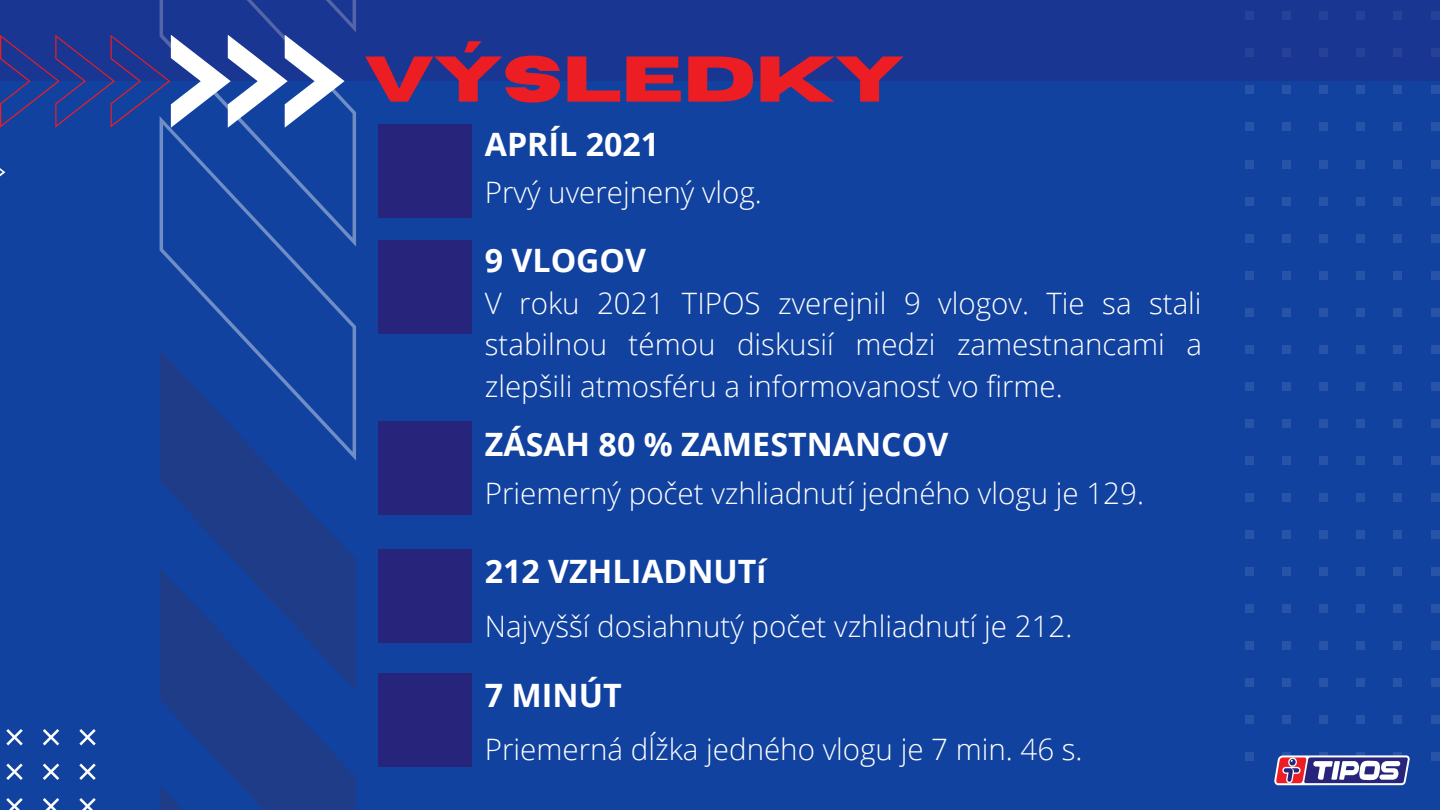
<style>
.page{position:relative;width:1440px;height:810px;background:#1142a0}
.page>*{position:absolute;margin:0;border:0;box-sizing:border-box;transform-origin:0 0}
.t1{font:700 64.4px "Horizon";color:#ed1d24}
.t2{font:700 32.2px "Open Sans";color:#fff}
.t3{font:300 29.5px/41.2px "Open Sans";color:#fff;text-align:justify}
</style>
<div class="page">
<div style="left:1245px;top:86px;width:9px;height:8px;background:#2753a8"></div>
<div style="left:1245px;top:123px;width:9px;height:8px;background:#2753a8"></div>
<div style="left:1245px;top:160px;width:9px;height:8px;background:#2753a8"></div>
<div style="left:1245px;top:197px;width:9px;height:8px;background:#2753a8"></div>
<div style="left:1245px;top:234px;width:9px;height:8px;background:#2753a8"></div>
<div style="left:1245px;top:271px;width:9px;height:8px;background:#2753a8"></div>
<div style="left:1245px;top:308px;width:9px;height:8px;background:#2753a8"></div>
<div style="left:1245px;top:345px;width:9px;height:8px;background:#2753a8"></div>
<div style="left:1245px;top:382px;width:9px;height:9px;background:#2753a8"></div>
<div style="left:1245px;top:419px;width:9px;height:9px;background:#2753a8"></div>
<div style="left:1245px;top:456px;width:9px;height:9px;background:#2753a8"></div>
<div style="left:1245px;top:493px;width:9px;height:9px;background:#2753a8"></div>
<div style="left:1245px;top:530px;width:9px;height:9px;background:#2753a8"></div>
<div style="left:1245px;top:567px;width:9px;height:9px;background:#2753a8"></div>
<div style="left:1245px;top:605px;width:9px;height:8px;background:#2753a8"></div>
<div style="left:1245px;top:642px;width:9px;height:8px;background:#2753a8"></div>
<div style="left:1245px;top:679px;width:9px;height:8px;background:#2753a8"></div>
<div style="left:1245px;top:716px;width:9px;height:8px;background:#2753a8"></div>
<div style="left:1245px;top:752px;width:9px;height:9px;background:#2753a8"></div>
<div style="left:1282px;top:86px;width:9px;height:8px;background:#2753a8"></div>
<div style="left:1282px;top:123px;width:9px;height:8px;background:#2753a8"></div>
<div style="left:1282px;top:160px;width:9px;height:8px;background:#2753a8"></div>
<div style="left:1282px;top:197px;width:9px;height:8px;background:#2753a8"></div>
<div style="left:1282px;top:234px;width:9px;height:8px;background:#2753a8"></div>
<div style="left:1282px;top:271px;width:9px;height:8px;background:#2753a8"></div>
<div style="left:1282px;top:308px;width:9px;height:8px;background:#2753a8"></div>
<div style="left:1282px;top:345px;width:9px;height:8px;background:#2753a8"></div>
<div style="left:1282px;top:382px;width:9px;height:9px;background:#2753a8"></div>
<div style="left:1282px;top:419px;width:9px;height:9px;background:#2753a8"></div>
<div style="left:1282px;top:456px;width:9px;height:9px;background:#2753a8"></div>
<div style="left:1282px;top:493px;width:9px;height:9px;background:#2753a8"></div>
<div style="left:1282px;top:530px;width:9px;height:9px;background:#2753a8"></div>
<div style="left:1282px;top:567px;width:9px;height:9px;background:#2753a8"></div>
<div style="left:1282px;top:605px;width:9px;height:8px;background:#2753a8"></div>
<div style="left:1282px;top:642px;width:9px;height:8px;background:#2753a8"></div>
<div style="left:1282px;top:679px;width:9px;height:8px;background:#2753a8"></div>
<div style="left:1282px;top:716px;width:9px;height:8px;background:#2753a8"></div>
<div style="left:1282px;top:752px;width:9px;height:9px;background:#2753a8"></div>
<div style="left:1320px;top:86px;width:8px;height:8px;background:#2753a8"></div>
<div style="left:1320px;top:123px;width:8px;height:8px;background:#2753a8"></div>
<div style="left:1320px;top:160px;width:8px;height:8px;background:#2753a8"></div>
<div style="left:1320px;top:197px;width:8px;height:8px;background:#2753a8"></div>
<div style="left:1320px;top:234px;width:8px;height:8px;background:#2753a8"></div>
<div style="left:1320px;top:271px;width:8px;height:8px;background:#2753a8"></div>
<div style="left:1320px;top:308px;width:8px;height:8px;background:#2753a8"></div>
<div style="left:1320px;top:345px;width:8px;height:8px;background:#2753a8"></div>
<div style="left:1320px;top:382px;width:8px;height:9px;background:#2753a8"></div>
<div style="left:1320px;top:419px;width:8px;height:9px;background:#2753a8"></div>
<div style="left:1320px;top:456px;width:8px;height:9px;background:#2753a8"></div>
<div style="left:1320px;top:493px;width:8px;height:9px;background:#2753a8"></div>
<div style="left:1320px;top:530px;width:8px;height:9px;background:#2753a8"></div>
<div style="left:1320px;top:567px;width:8px;height:9px;background:#2753a8"></div>
<div style="left:1320px;top:605px;width:8px;height:8px;background:#2753a8"></div>
<div style="left:1320px;top:642px;width:8px;height:8px;background:#2753a8"></div>
<div style="left:1320px;top:679px;width:8px;height:8px;background:#2753a8"></div>
<div style="left:1320px;top:716px;width:8px;height:8px;background:#2753a8"></div>
<div style="left:1320px;top:752px;width:8px;height:9px;background:#2753a8"></div>
<div style="left:1357px;top:86px;width:8px;height:8px;background:#2753a8"></div>
<div style="left:1357px;top:123px;width:8px;height:8px;background:#2753a8"></div>
<div style="left:1357px;top:160px;width:8px;height:8px;background:#2753a8"></div>
<div style="left:1357px;top:197px;width:8px;height:8px;background:#2753a8"></div>
<div style="left:1357px;top:234px;width:8px;height:8px;background:#2753a8"></div>
<div style="left:1357px;top:271px;width:8px;height:8px;background:#2753a8"></div>
<div style="left:1357px;top:308px;width:8px;height:8px;background:#2753a8"></div>
<div style="left:1357px;top:345px;width:8px;height:8px;background:#2753a8"></div>
<div style="left:1357px;top:382px;width:8px;height:9px;background:#2753a8"></div>
<div style="left:1357px;top:419px;width:8px;height:9px;background:#2753a8"></div>
<div style="left:1357px;top:456px;width:8px;height:9px;background:#2753a8"></div>
<div style="left:1357px;top:493px;width:8px;height:9px;background:#2753a8"></div>
<div style="left:1357px;top:530px;width:8px;height:9px;background:#2753a8"></div>
<div style="left:1357px;top:567px;width:8px;height:9px;background:#2753a8"></div>
<div style="left:1357px;top:605px;width:8px;height:8px;background:#2753a8"></div>
<div style="left:1357px;top:642px;width:8px;height:8px;background:#2753a8"></div>
<div style="left:1357px;top:679px;width:8px;height:8px;background:#2753a8"></div>
<div style="left:1357px;top:716px;width:8px;height:8px;background:#2753a8"></div>
<div style="left:1357px;top:752px;width:8px;height:9px;background:#2753a8"></div>
<div style="left:1394px;top:86px;width:8px;height:8px;background:#2753a8"></div>
<div style="left:1394px;top:123px;width:8px;height:8px;background:#2753a8"></div>
<div style="left:1394px;top:160px;width:8px;height:8px;background:#2753a8"></div>
<div style="left:1394px;top:197px;width:8px;height:8px;background:#2753a8"></div>
<div style="left:1394px;top:234px;width:8px;height:8px;background:#2753a8"></div>
<div style="left:1394px;top:271px;width:8px;height:8px;background:#2753a8"></div>
<div style="left:1394px;top:308px;width:8px;height:8px;background:#2753a8"></div>
<div style="left:1394px;top:345px;width:8px;height:8px;background:#2753a8"></div>
<div style="left:1394px;top:382px;width:8px;height:9px;background:#2753a8"></div>
<div style="left:1394px;top:419px;width:8px;height:9px;background:#2753a8"></div>
<div style="left:1394px;top:456px;width:8px;height:9px;background:#2753a8"></div>
<div style="left:1394px;top:493px;width:8px;height:9px;background:#2753a8"></div>
<div style="left:1394px;top:530px;width:8px;height:9px;background:#2753a8"></div>
<div style="left:1394px;top:567px;width:8px;height:9px;background:#2753a8"></div>
<div style="left:1394px;top:605px;width:8px;height:8px;background:#2753a8"></div>
<div style="left:1394px;top:642px;width:8px;height:8px;background:#2753a8"></div>
<div style="left:1394px;top:679px;width:8px;height:8px;background:#2753a8"></div>
<div style="left:1394px;top:716px;width:8px;height:8px;background:#2753a8"></div>
<div style="left:1394px;top:752px;width:8px;height:9px;background:#2753a8"></div>
<div style="left:1431px;top:86px;width:8px;height:8px;background:#2753a8"></div>
<div style="left:1431px;top:123px;width:8px;height:8px;background:#2753a8"></div>
<div style="left:1431px;top:160px;width:8px;height:8px;background:#2753a8"></div>
<div style="left:1431px;top:197px;width:8px;height:8px;background:#2753a8"></div>
<div style="left:1431px;top:234px;width:8px;height:8px;background:#2753a8"></div>
<div style="left:1431px;top:271px;width:8px;height:8px;background:#2753a8"></div>
<div style="left:1431px;top:308px;width:8px;height:8px;background:#2753a8"></div>
<div style="left:1431px;top:345px;width:8px;height:8px;background:#2753a8"></div>
<div style="left:1431px;top:382px;width:8px;height:9px;background:#2753a8"></div>
<div style="left:1431px;top:419px;width:8px;height:9px;background:#2753a8"></div>
<div style="left:1431px;top:456px;width:8px;height:9px;background:#2753a8"></div>
<div style="left:1431px;top:493px;width:8px;height:9px;background:#2753a8"></div>
<div style="left:1431px;top:530px;width:8px;height:9px;background:#2753a8"></div>
<div style="left:1431px;top:567px;width:8px;height:9px;background:#2753a8"></div>
<div style="left:1431px;top:605px;width:8px;height:8px;background:#2753a8"></div>
<div style="left:1431px;top:642px;width:8px;height:8px;background:#2753a8"></div>
<div style="left:1431px;top:679px;width:8px;height:8px;background:#2753a8"></div>
<div style="left:1431px;top:716px;width:8px;height:8px;background:#2753a8"></div>
<div style="left:1431px;top:752px;width:8px;height:9px;background:#2753a8"></div>
<svg style="left:6px;top:729px;width:90px;height:81px"></svg>
<div style="left:378px;top:124px;width:94px;height:93px;background:#26247b"></div>
<div style="left:378px;top:240px;width:94px;height:94px;background:#26247b"></div>
<div style="left:378px;top:421px;width:94px;height:94px;background:#26247b"></div>
<svg style="left:160px;top:100px;width:196px;height:249px"></svg>
<div style="left:0;top:0;width:1440px;height:81px;background:#183692"></div>
<div style="left:378px;top:549px;width:94px;height:94px;background:#26247b"></div>
<div style="left:378px;top:673px;width:94px;height:94px;background:#26247b"></div>
<svg style="left:1274px;top:755px;width:136px;height:30px;background:#9a85ad"></svg>
<svg style="left:0;top:35px;width:345px;height:204px"></svg>
<svg style="left:160px;top:349px;width:196px;height:461px;fill:#1f3c88"></svg>
<p class="t1" style="left:365px;top:48px;width:541px">VÝSLEDKY</p>
<p class="t2" style="left:485px;top:122px;width:176px">APRÍL 2021</p>
<p class="t3" style="left:485px;top:171px;width:279px">Prvý uverejnený vlog.</p>
<p class="t2" style="left:485px;top:237px;width:163px">9 VLOGOV</p>
<p class="t3" style="left:485px;top:282px;width:719px">V roku 2021 TIPOS zverejnil 9 vlogov. Tie sa stali stabilnou témou diskusií medzi zamestnancami a zlepšili atmosféru a informovanosť vo firme.</p>
<p class="t2" style="left:485px;top:422px;width:465px">ZÁSAH 80 % ZAMESTNANCOV</p>
<p class="t3" style="left:485px;top:472px;width:661px">Priemerný počet vzhliadnutí jedného vlogu je 129.</p>
<p class="t2" style="left:485px;top:548px;width:283px">212 VZHLIADNUTí</p>
<p class="t3" style="left:485px;top:605px;width:589px">Najvyšší dosiahnutý počet vzhliadnutí je 212.</p>
<p class="t2" style="left:485px;top:673px;width:138px">7 MINÚT</p>
<p class="t3" style="left:485px;top:728px;width:599px">Priemerná dĺžka jedného vlogu je 7 min. 46 s.</p>
</div>
